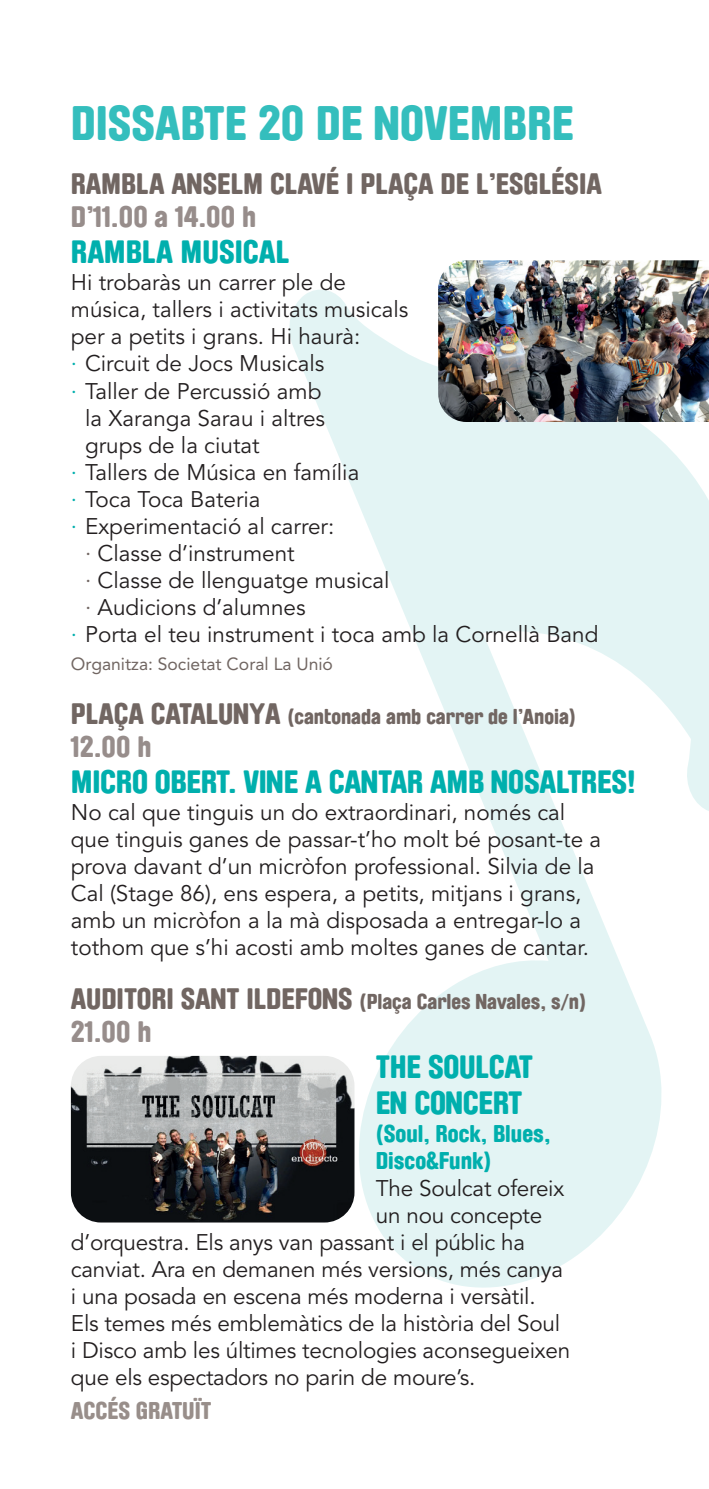
<style>
.page{position:relative;width:709px;height:1489px;background:#fff}
.page>*{position:absolute;margin:0;border:0;box-sizing:border-box;transform-origin:0 0}
.t1{font:45px "Brauer";color:#34bebd}
.t2{font:30px/36px "Brauer";letter-spacing:-.01em;color:#00afad}
.t3{font:27.5px "Brauer";color:#716662}
.t4{font:27.5px "Brauer";color:#978d8b}
.t5{font:22.5px/27px "Avenir";color:#231f20}
.t6{font:22.5px/27px "Brauer";color:#00afad}
.t7{font:22.5px "Brauer";color:#988e8a}
.t8{font:20px "Brauer";color:#716662}
.t9{font:17.5px "Avenir";color:#716662}
.s1{color:#00afad}
.s2{color:#716662}
.s3{font-size:27.5px}
</style>
<div class="page">
<svg style="left:287px;top:289px;width:422px;height:999px;fill:#e3f4f4"></svg>
<img style="left:438px;top:260px;width:271px;height:162px">
<img style="left:71px;top:1055px;width:283px;height:167px">
<h1 class="t1" style="left:71px;top:95px;width:504px">DISSABTE 20 DE NOVEMBRE</h1>
<p class="t3" style="left:71px;top:167px;width:532px">RAMBLA ANSELM CLAVÉ I PLAÇA DE L’ESGLÉSIA</p>
<p class="t4" style="left:71px;top:200px;width:187px">D’11.00 a 14.00 h</p>
<h2 class="t2" style="left:71px;top:234px;width:220px">RAMBLA MUSICAL</h2>
<p class="t5" style="left:71px;top:270px;width:276px">Hi trobaràs un carrer ple de</p>
<p class="t5" style="left:71px;top:297px;width:339px">música, tallers i activitats musicals</p>
<p class="t5" style="left:71px;top:324px;width:291px">per a petits i grans. Hi haurà:</p>
<p class="t5" style="left:71px;top:351px;width:255px"><span class="s1">·</span> Circuit de Jocs Musicals</p>
<p class="t5" style="left:71px;top:378px;width:252px"><span class="s1">·</span> Taller de Percussió amb</p>
<p class="t5" style="left:85px;top:405px;width:241px">la Xaranga Sarau i altres</p>
<p class="t5" style="left:85px;top:432px;width:176px">grups de la ciutat</p>
<p class="t5" style="left:71px;top:459px;width:290px"><span class="s1">·</span> Tallers de Música en família</p>
<p class="t5" style="left:71px;top:486px;width:191px"><span class="s1">·</span> Toca Toca Bateria</p>
<p class="t5" style="left:71px;top:513px;width:265px"><span class="s1">·</span> Experimentació al carrer:</p>
<p class="t5" style="left:85px;top:540px;width:211px"><span class="s2">·</span> Classe d’instrument</p>
<p class="t5" style="left:85px;top:567px;width:306px"><span class="s2">·</span> Classe de llenguatge musical</p>
<p class="t5" style="left:85px;top:594px;width:222px"><span class="s2">·</span> Audicions d’alumnes</p>
<p class="t5" style="left:71px;top:621px;width:529px"><span class="s1">·</span> Porta el teu instrument i toca amb la Cornellà Band</p>
<p class="t9" style="left:71px;top:653px;width:264px">Organitza: Societat Coral La Unió</p>
<p class="t8" style="left:71px;top:704px;width:506px"><span class="s3">PLAÇA CATALUNYA</span> (cantonada amb carrer de l’Anoia)</p>
<p class="t4" style="left:71px;top:729px;width:82px">12.00 h</p>
<h2 class="t2" style="left:71px;top:764px;width:567px">MICRO OBERT. VINE A CANTAR AMB NOSALTRES!</h2>
<p class="t5" style="left:71px;top:799px;width:532px">No cal que tinguis un do extraordinari, només cal que tinguis ganes de passar-t’ho molt bé posant-te a prova davant d’un micròfon professional. Silvia de la Cal (Stage 86), ens espera, a petits, mitjans i grans, amb un micròfon a la mà disposada a entregar-lo a tothom que s’hi acosti amb moltes ganes de cantar.</p>
<p class="t8" style="left:71px;top:989px;width:517px"><span class="s3">AUDITORI SANT ILDEFONS</span> (Plaça Carles Navales, s/n)</p>
<p class="t4" style="left:71px;top:1015px;width:82px">21.00 h</p>
<h2 class="t2" style="left:376px;top:1049px;width:159px">THE SOULCAT<br>EN CONCERT</h2>
<p class="t6" style="left:376px;top:1119px;width:176px">(Soul, Rock, Blues,<br>Disco&amp;Funk)</p>
<p class="t5" style="left:376px;top:1174px;width:190px">The Soulcat ofereix</p>
<p class="t5" style="left:376px;top:1201px;width:168px">un nou concepte</p>
<p class="t5" style="left:71px;top:1228px;width:456px">d’orquestra. Els anys van passant i el públic ha</p>
<p class="t5" style="left:71px;top:1255px;width:493px">canviat. Ara en demanen més versions, més canya</p>
<p class="t5" style="left:71px;top:1282px;width:466px">i una posada en escena més moderna i versàtil.</p>
<p class="t5" style="left:71px;top:1309px;width:491px">Els temes més emblemàtics de la història del Soul</p>
<p class="t5" style="left:71px;top:1336px;width:501px">i Disco amb les últimes tecnologies aconsegueixen</p>
<p class="t5" style="left:71px;top:1363px;width:406px">que els espectadors no parin de moure’s.</p>
<p class="t7" style="left:71px;top:1396px;width:142px">ACCÉS GRATUÏT</p>
</div>
